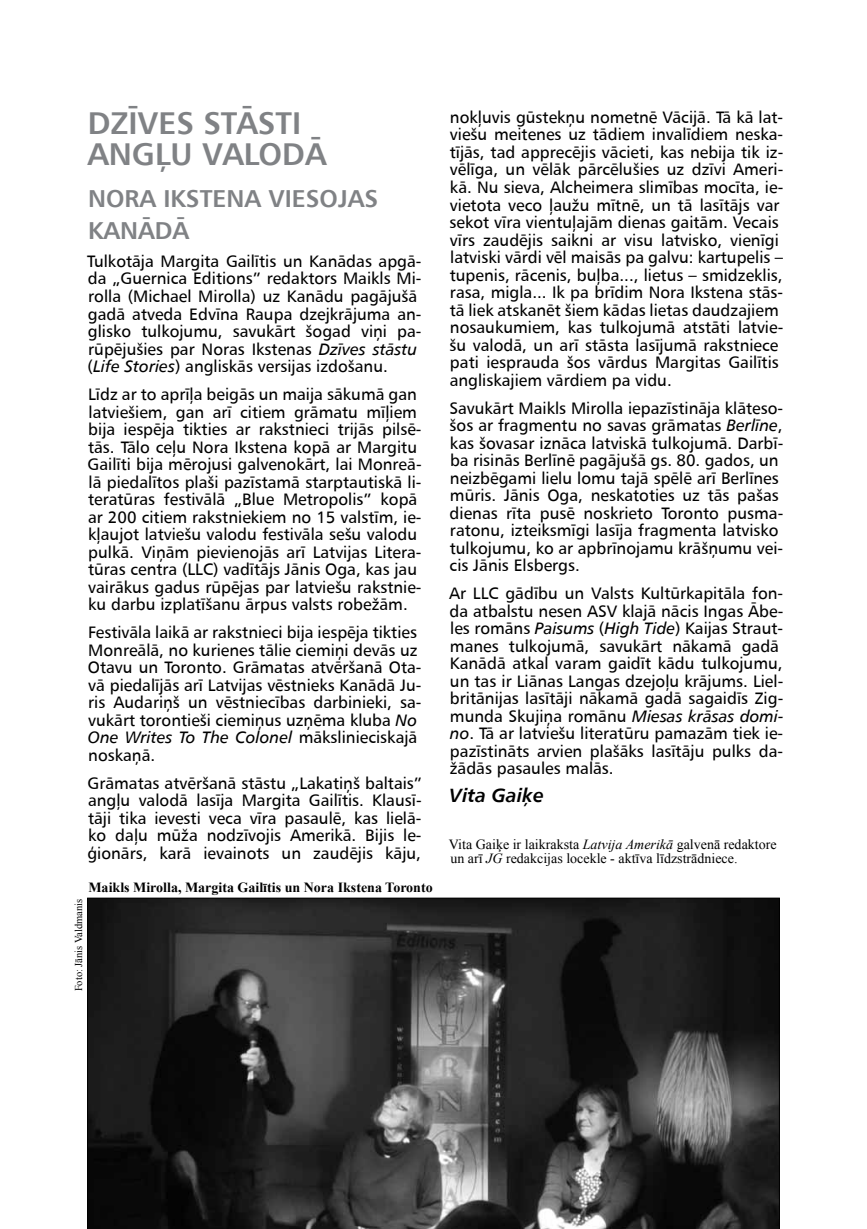
<style>
.page{position:relative;width:867px;height:1229px;background:#fff}
.page>*{position:absolute;margin:0;border:0;box-sizing:border-box;transform-origin:0 0}
.t1{font:31.5px/31.5px "Humanist 777 TL Bold B";color:#808285}
.t2{font:24.5px/31.5px "Humanist 777 TL Bold B";color:#808285}
.t3{font:19.25px "Humanist 777 TL Bold Italic B";color:#000}
.t4{font:16.62px/17.5px "Humanist 777 TL Roman B";color:#000}
.t5{font:16.62px "Humanist 777 TL Italic B";color:#000}
.t6{font:14px/14px "Times New Roman";color:#000}
.t7{font:700 14px "Times New Roman";color:#000}
.t8{font:10.5px "Times New Roman";color:#000}
.s1{font-family:"Humanist 777 TL Italic B"}
.s2{font-family:"Humanist 777 TL Roman B"}
.s3{font-style:italic}
</style>
<div class="page">
<svg style="left:87px;top:898px;width:692px;height:330px;background:#323232"></svg>
<h1 class="t1" style="left:87px;top:106px;width:240px">DZĪVES STĀSTI<br>ANGĻU VALODĀ</h1>
<h2 class="t2" style="left:88px;top:182px;width:291px">NORA IKSTENA VIESOJAS<br>KANĀDĀ</h2>
<p class="t4" style="left:87px;top:252px;width:336px">Tulkotāja Margita Gailītis un Kanādas apgā&shy;da „Guernica Editions” redaktors Maikls Mi&shy;rolla (Michael Mirolla) uz Kanādu pagājušā gadā atveda Edvīna Raupa dzejkrājuma an&shy;glisko tulkojumu, savukārt šogad viņi pa&shy;rūpējušies par Noras Ikstenas <span class="s1">Dzīves stāstu </span>(<span class="s1">Life Stories</span>) angliskās versijas izdošanu.</p>
<p class="t4" style="left:88px;top:385px;width:335px">Līdz ar to aprīļa beigās un maija sākumā gan latviešiem, gan arī citiem grāmatu mīļiem bija iespēja tikties ar rakstnieci trijās pilsē&shy;tās. Tālo ceļu Nora Ikstena kopā ar Margitu Gailīti bija mērojusi galvenokārt, lai Monreā&shy;lā piedalītos plaši pazīstamā starptautiskā li&shy;teratūras festivālā „Blue Metropolis” kopā ar 200 citiem rakstniekiem no 15 valstīm, ie&shy;kļaujot latviešu valodu festivāla sešu valodu pulkā. Viņām pievienojās arī Latvijas Litera&shy;tūras centra (LLC) vadītājs Jānis Oga, kas jau vairākus gadus rūpējas par latviešu rakstnie&shy;ku darbu izplatīšanu ārpus valsts robežām.</p>
<p class="t4" style="left:88px;top:623px;width:335px">Festivāla laikā ar rakstnieci bija iespēja tikties Monreālā, no kurienes tālie ciemiņi devās uz Otavu un Toronto. Grāmatas atvēršanā Ota&shy;vā piedalījās arī Latvijas vēstnieks Kanādā Ju&shy;ris Audariņš un vēstniecības darbinieki, sa&shy;vukārt torontieši ciemiņus uzņēma kluba <span class="s1">No</span></p>
<p class="t5" style="left:88px;top:727px;width:331px">One Writes To The Colonel <span class="s2">mākslinieciskajā</span></p>
<p class="t4" style="left:88px;top:740px;width:336px;line-height:28px">noskaņā.<br>Grāmatas atvēršanā stāstu „Lakatiņš baltais”</p>
<p class="t4" style="left:87px;top:791px;width:335px;text-align:justify">angļu valodā lasīja Margita Gailītis. Klausī&shy;tāji tika ievesti veca vīra pasaulē, kas lielā&shy;ko daļu mūža nodzīvojis Amerikā. Bijis le&shy;ģionārs, karā ievainots un zaudējis kāju,</p>
<p class="t7" style="left:88px;top:877px;width:346px">Maikls Mirolla, Margita Gailītis un Nora Ikstena Toronto</p>
<p class="t8" style="left:72px;top:991px;width:94px;rotate:-90deg">Foto: Jānis Valdmanis</p>
<p class="t4" style="left:449px;top:108px;width:335px">nokļuvis gūstekņu nometnē Vācijā. Tā kā lat&shy;viešu meitenes uz tādiem invalīdiem neska&shy;tījās, tad apprecējis vācieti, kas nebija tik iz&shy;vēlīga, un vēlāk pārcēlušies uz dzīvi Ameri&shy;kā. Nu sieva, Alcheimera slimības mocīta, ie&shy;vietota veco ļaužu mītnē, un tā lasītājs var sekot vīra vientuļajām dienas gaitām. Vecais vīrs zaudējis saikni ar visu latvisko, vienīgi latviski vārdi vēl maisās pa galvu: kartupelis – tupenis, rācenis, buļba..., lietus – smidzeklis, rasa, migla... Ik pa brīdim Nora Ikstena stās&shy;tā liek atskanēt šiem kādas lietas daudzajiem nosaukumiem, kas tulkojumā atstāti latvie&shy;šu valodā, un arī stāsta lasījumā rakstniece pati iesprauda šos vārdus Margitas Gailītis angliskajiem vārdiem pa vidu.</p>
<p class="t4" style="left:449px;top:398px;width:335px">Savukārt Maikls Mirolla iepazīstināja klāteso&shy;šos ar fragmentu no savas grāmatas <span class="s1">Berlīne</span>, kas šovasar iznāca latviskā tulkojumā. Darbī&shy;ba risinās Berlīnē pagājušā gs. 80. gados, un neizbēgami lielu lomu tajā spēlē arī Berlīnes mūris. Jānis Oga, neskatoties uz tās pašas dienas rīta pusē noskrieto Toronto pusma&shy;ratonu, izteiksmīgi lasīja fragmenta latvisko tulkojumu, ko ar apbrīnojamu krāšņumu vei&shy;cis Jānis Elsbergs.</p>
<p class="t4" style="left:449px;top:584px;width:336px">Ar LLC gādību un Valsts Kultūrkapitāla fon&shy;da atbalstu nesen ASV klajā nācis Ingas Ābe&shy;les romāns <span class="s1">Paisums</span> (<span class="s1">High Tide</span>) Kaijas Straut&shy;manes tulkojumā, savukārt nākamā gadā Kanādā atkal varam gaidīt kādu tulkojumu, un tas ir Liānas Langas dzejoļu krājums. Liel&shy;britānijas lasītāji nākamā gadā sagaidīs Zig&shy;munda Skujiņa romānu <span class="s1">Miesas krāsas domi&shy;no</span>. Tā ar latviešu literatūru pamazām tiek ie&shy;pazīstināts arvien plašāks lasītāju pulks da&shy;žādās pasaules malās.</p>
<p class="t3" style="left:449px;top:782px;width:96px">Vita Gaiķe</p>
<p class="t6" style="left:449px;top:837px;width:329px">Vita Gaiķe ir laikraksta <span class="s3">Latvija Amerikā</span> galvenā redaktore un arī <span class="s3">JG</span> redakcijas locekle - aktīva līdzstrādniece.</p>
</div>
